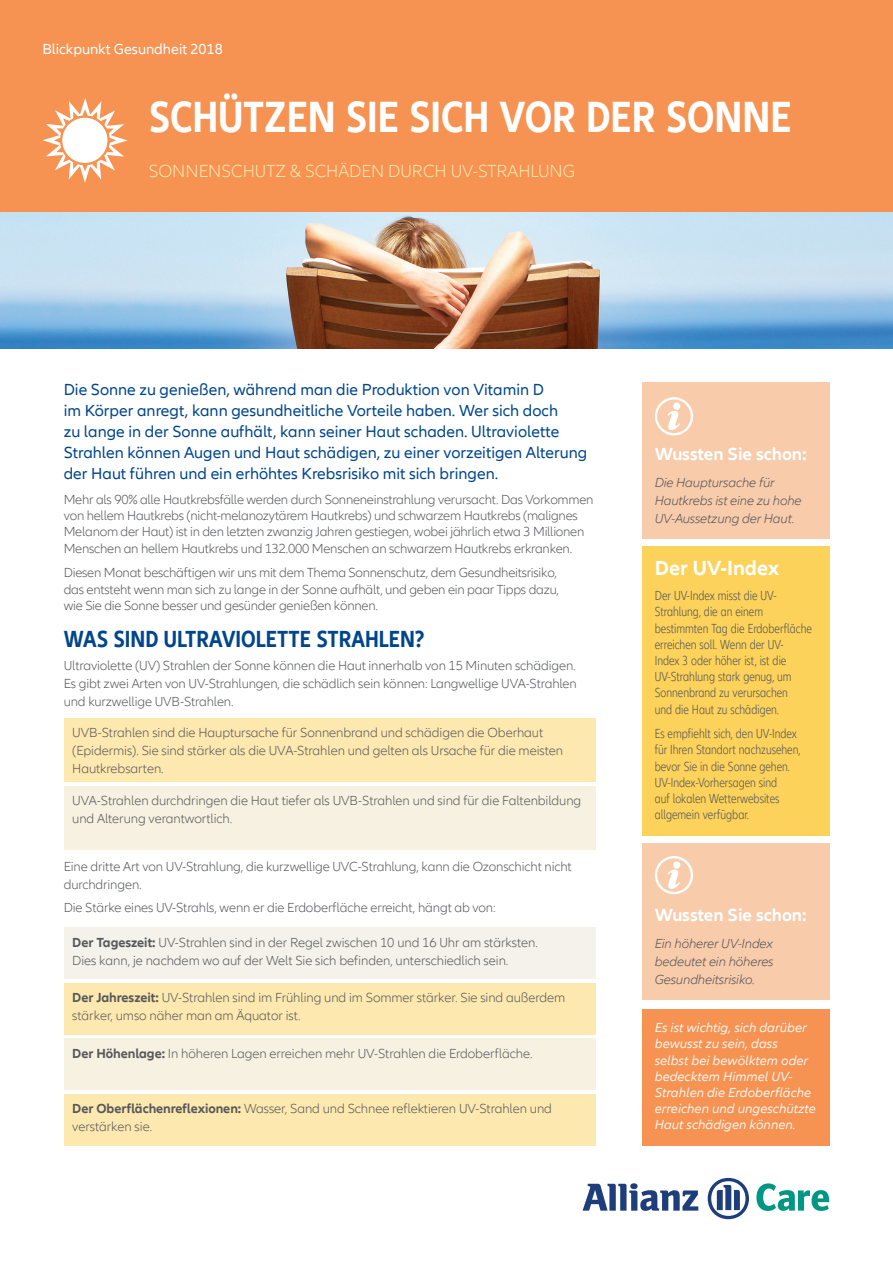
<style>
.page{position:relative;width:893px;height:1263px;background:#fff}
.page>*{position:absolute;margin:0;border:0;box-sizing:border-box;transform-origin:0 0}
.t1{font:700 condensed 45px "Allianz Neo";color:#fff}
.t2{font:700 condensed 24px "Allianz Neo";color:#01468c}
.t3{font:700 21px "Allianz Neo";color:#fff}
.t4{font:300 18px "Allianz Neo";color:#fde8af}
.t5{font:700 18px "Allianz Neo";color:#fff}
.t6{font:16.5px/21px "Allianz Neo";color:#01468c}
.t7{font:15px "Allianz Neo";color:#fff}
.t8{font:300 13.5px/18px "Allianz Neo";letter-spacing:-.01em;color:#57585a}
.t9{font:300 condensed 13.5px/16.2px "Allianz Neo";color:#57585a}
.t10{font:italic 13.5px/16.2px "Allianz Neo";color:#f4f2ea}
.t11{font:italic 300 13.5px/18px "Allianz Neo";letter-spacing:-.01em;color:#57585a;text-align:justify}
.s1{font-weight:700}
</style>
<div class="page">
<div style="left:0;top:0;width:893px;height:213px;background:#f69252"></div>
<svg style="left:583px;top:1183px;width:115px;height:28px"></svg>
<svg style="left:708px;top:1178px;width:41px;height:41px"></svg>
<svg style="left:756px;top:1183px;width:73px;height:28px"></svg>
<img style="left:0;top:213px;width:893px;height:136px">
<div style="left:642px;top:547px;width:187px;height:289px;background:#fcd25a"></div>
<div style="left:64px;top:718px;width:531px;height:64px;background:#fde8af"></div>
<div style="left:64px;top:786px;width:531px;height:64px;background:#f6f1e0"></div>
<div style="left:64px;top:928px;width:531px;height:51px;background:#f4f2ea"></div>
<div style="left:64px;top:983px;width:531px;height:51px;background:#fde8af"></div>
<div style="left:64px;top:1094px;width:531px;height:51px;background:#fde8af"></div>
<div style="left:64px;top:1039px;width:531px;height:51px;background:#f6f1e0"></div>
<div style="left:642px;top:844px;width:187px;height:156px;background:#f8cbab"></div>
<div style="left:642px;top:383px;width:187px;height:156px;background:#f8cbab"></div>
<svg style="left:655px;top:856px;width:38px;height:38px"></svg>
<svg style="left:655px;top:397px;width:38px;height:38px"></svg>
<div style="left:642px;top:1009px;width:187px;height:136px;background:#f69252"></div>
<svg style="left:43px;top:98px;width:85px;height:85px"></svg>
<p class="t7" style="left:43px;top:40px;width:182px">Blickpunkt Gesundheit 2018</p>
<h1 class="t1" style="left:149px;top:91px;width:644px">SCHÜTZEN SIE SICH VOR DER SONNE</h1>
<h3 class="t4" style="left:149px;top:161px;width:428px">SONNENSCHUTZ &amp; SCHÄDEN DURCH UV-STRAHLUNG</h3>
<p class="t6" style="left:64px;top:380px;width:525px">Die Sonne zu genießen, während man die Produktion von Vitamin D<br>im Körper anregt, kann gesundheitliche Vorteile haben. Wer sich doch<br>zu lange in der Sonne aufhält, kann seiner Haut schaden. Ultraviolette Strahlen können Augen und Haut schädigen, zu einer vorzeitigen Alterung der Haut führen und ein erhöhtes Krebsrisiko mit sich bringen.</p>
<p class="t8" style="left:64px;top:492px;width:531px;line-height:16.2px">Mehr als 90% alle Hautkrebsfälle werden durch Sonneneinstrahlung verursacht. Das Vorkommen von hellem Hautkrebs (nicht-melanozytärem Hautkrebs) und schwarzem Hautkrebs (malignes Melanom der Haut) ist in den letzten zwanzig Jahren gestiegen, wobei jährlich etwa 3 Millionen Menschen an hellem Hautkrebs und 132.000 Menschen an schwarzem Hautkrebs erkranken.</p>
<p class="t8" style="left:64px;top:565px;width:497px;line-height:16.2px">Diesen Monat beschäftigen wir uns mit dem Thema Sonnenschutz, dem Gesundheitsrisiko, das entsteht wenn man sich zu lange in der Sonne aufhält, und geben ein paar Tipps dazu, wie Sie die Sonne besser und gesünder genießen können.</p>
<h2 class="t2" style="left:64px;top:625px;width:362px">WAS SIND ULTRAVIOLETTE STRAHLEN?</h2>
<p class="t8" style="left:64px;top:656px;width:515px;text-align:justify">Ultraviolette (UV) Strahlen der Sonne können die Haut innerhalb von 15 Minuten schädigen.<br>Es gibt zwei Arten von UV-Strahlungen, die schädlich sein können: Langwellige UVA-Strahlen und kurzwellige UVB-Strahlen.</p>
<p class="t8" style="left:72px;top:724px;width:492px">UVB-Strahlen sind die Hauptursache für Sonnenbrand und schädigen die Oberhaut (Epidermis). Sie sind stärker als die UVA-Strahlen und gelten als Ursache für die meisten<br>Hautkrebsarten.</p>
<p class="t8" style="left:72px;top:792px;width:511px">UVA-Strahlen durchdringen die Haut tiefer als UVB-Strahlen und sind für die Faltenbildung und Alterung verantwortlich.</p>
<p class="t8" style="left:64px;top:858px;width:509px">Eine dritte Art von UV-Strahlung, die kurzwellige UVC-Strahlung, kann die Ozonschicht nicht durchdringen.</p>
<p class="t8" style="left:64px;top:898px;width:433px">Die Stärke eines UV-Strahls, wenn er die Erdoberfläche erreicht, hängt ab von:</p>
<p class="t8" style="left:72px;top:933px;width:467px"><span class="s1">Der Tageszeit:</span> UV-Strahlen sind in der Regel zwischen 10 und 16 Uhr am stärksten.<br>Dies kann, je nachdem wo auf der Welt Sie sich befinden, unterschiedlich sein.</p>
<p class="t8" style="left:72px;top:989px;width:495px"><span class="s1">Der Jahreszeit:</span> UV-Strahlen sind im Frühling und im Sommer stärker. Sie sind außerdem stärker, umso näher man am Äquator ist.</p>
<p class="t8" style="left:72px;top:1044px;width:462px"><span class="s1">Der Höhenlage:</span> In höheren Lagen erreichen mehr UV-Strahlen die Erdoberfläche.</p>
<p class="t8" style="left:72px;top:1100px;width:481px"><span class="s1">Der Oberflächenreflexionen:</span> Wasser, Sand und Schnee reflektieren UV-Strahlen und verstärken sie.</p>
<h3 class="t5" style="left:655px;top:444px;width:153px">Wussten Sie schon:</h3>
<p class="t11" style="left:655px;top:474px;width:148px;text-align:left">Die Hauptursache für<br>Hautkrebs ist eine zu hohe<br>UV-Aussetzung der Haut.</p>
<h3 class="t3" style="left:655px;top:556px;width:126px">Der UV-Index</h3>
<p class="t9" style="left:655px;top:588px;width:159px">Der UV-Index misst die UV-<br>Strahlung, die an einem bestimmten Tag die Erdoberfläche erreichen soll. Wenn der UV-<br>Index 3 oder höher ist, ist die<br>UV-Strahlung stark genug, um<br>Sonnenbrand zu verursachen<br>und die Haut zu schädigen.</p>
<p class="t9" style="left:655px;top:726px;width:147px">Es empfiehlt sich, den UV-Index für Ihren Standort nachzusehen, bevor Sie in die Sonne gehen.<br>UV-Index-Vorhersagen sind<br>auf lokalen Wetterwebsites allgemein verfügbar.</p>
<h3 class="t5" style="left:655px;top:905px;width:153px">Wussten Sie schon:</h3>
<p class="t11" style="left:655px;top:935px;width:120px">Ein höherer UV-Index bedeutet ein höheres Gesundheitsrisiko.</p>
<p class="t10" style="left:655px;top:1020px;width:163px">Es ist wichtig, sich darüber bewusst zu sein, dass<br>selbst bei bewölktem oder bedecktem Himmel UV-<br>Strahlen die Erdoberfläche erreichen und ungeschützte<br>Haut schädigen können.</p>
</div>
